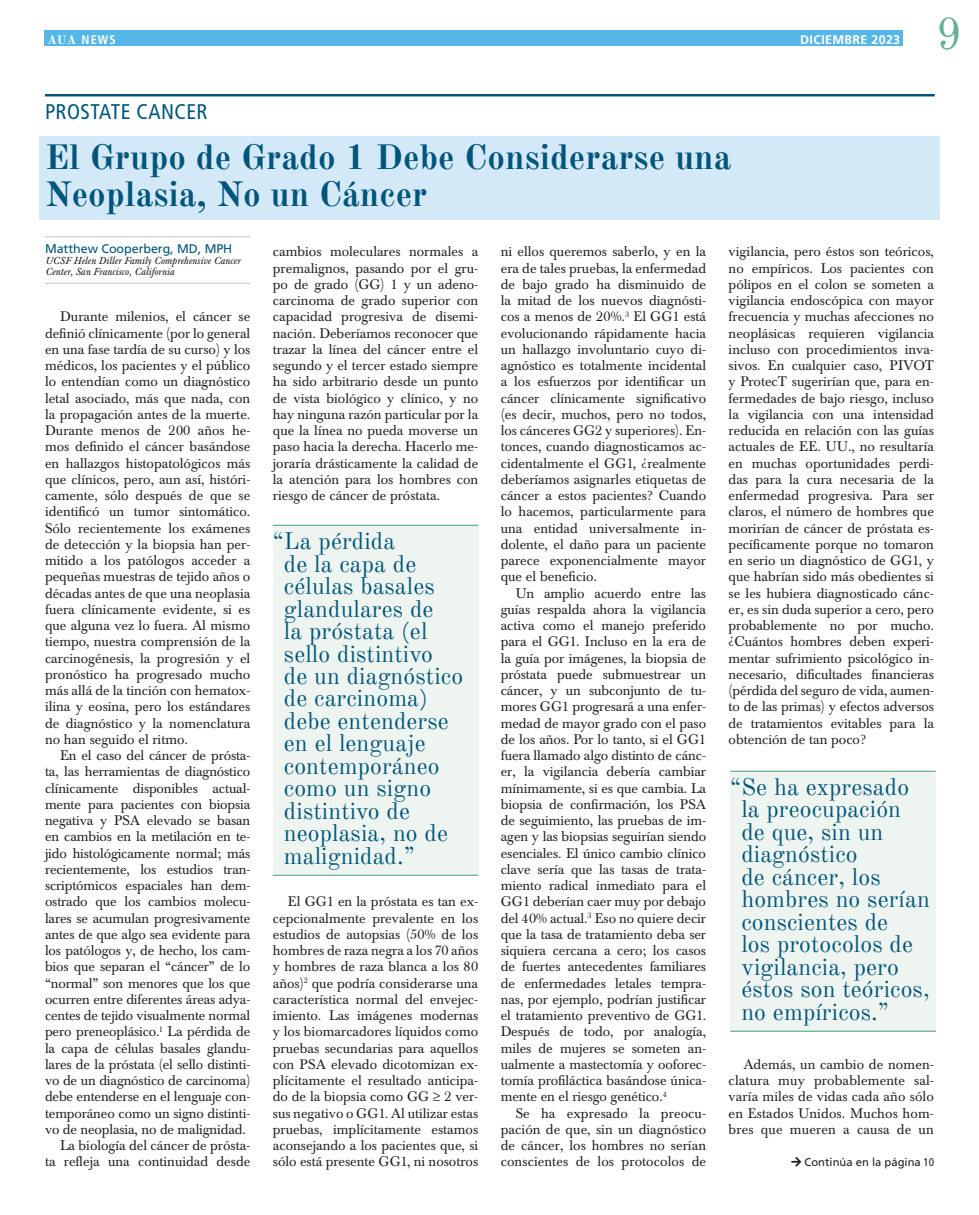
<style>
.page{position:relative;width:979px;height:1215px;background:#fff}
.page>*{position:absolute;margin:0;border:0;box-sizing:border-box;transform-origin:0 0}
.t1{font:45px "Old Standard TT";color:#65b18f}
.t2{font:700 35px/37.5px "Old Standard TT";color:#00567a}
.t3{font:23.75px/22.5px "Old Standard TT";letter-spacing:.005em;color:#00567a}
.t4{font:condensed 21.25px "Frutiger LT Pro";letter-spacing:.02em;color:#00567a}
.t5{font:13.75px/16.2px "Baskerville BE";letter-spacing:-.01em;color:#231f20;text-align:justify}
.t6{font:12.5px "Frutiger LT Pro";letter-spacing:-.005em;color:#00567a}
.t7{font:700 12.5px "Frutiger LT Pro";letter-spacing:.025em;color:#fff}
.t8{font:700 condensed 12.5px "Frutiger LT Pro";color:#fff}
.t9{font:11.25px "Frutiger LT Pro";color:#231f20}
.t10{font:italic 10px/11.2px "Baskerville BE";color:#231f20}
.s1{font-family:"Old Standard TT";font-stretch:normal}
.s2{font-stretch:condensed}
</style>
<div class="page">
<div style="left:45px;top:31px;width:858px;height:15px;background:#56b7e7"></div>
<div style="left:39px;top:137px;width:900px;height:83px;background:#d4e9f8"></div>
<hr style="left:45px;top:236px;width:205px;height:1px;background:#d1d2d4">
<hr style="left:45px;top:283px;width:205px;height:1px;background:#d1d2d4">
<hr style="left:45px;top:94px;width:889px;height:2px;background:#00567a">
<div style="left:273px;top:525px;width:205px;height:350px;background:#eef4f0"></div>
<hr style="left:273px;top:875px;width:205px;height:1px;background:#65b18f">
<hr style="left:273px;top:525px;width:205px;height:1px;background:#65b18f">
<div style="left:730px;top:771px;width:206px;height:260px;background:#eef4f0"></div>
<hr style="left:730px;top:1031px;width:206px;height:1px;background:#65b18f">
<hr style="left:730px;top:771px;width:206px;height:1px;background:#65b18f">
<p class="t8" style="left:48px;top:32px;width:70px"><span class="s1">AUA</span> NEWS</p>
<p class="t7" style="left:800px;top:32px;width:101px">DICIEMBRE 2023</p>
<h3 class="t4" style="left:45px;top:99px;width:164px">PROSTATE CANCER</h3>
<h1 class="t1" style="left:936px;top:0;width:28px">9</h1>
<h2 class="t2" style="left:45px;top:136px;width:688px">El Grupo de Grado 1 Debe Considerarse una<br>Neoplasia, No un Cáncer</h2>
<p class="t6" style="left:45px;top:241px;width:189px">Matthew Cooperberg, MD, MPH</p>
<p class="t10" style="left:45px;top:255px;width:197px">UCSF Helen Diller Family Comprehensive Cancer<br>Center, San Francisco, California</p>
<p class="t5" style="left:45px;top:309px;width:207px;text-indent:15px">Durante milenios, el cáncer se definió clínicamente (por lo general en una fase tardía de su curso) y los médicos, los pacientes y el público lo entendían como un diagnóstico letal asociado, más que nada, con la propagación antes de la muerte.<br>Durante menos de 200 años he&shy;mos definido el cáncer basándose en hallazgos histopatológicos más que clínicos, pero, aun así, históri&shy;camente, sólo después de que se identificó un tumor sintomático.<br>Sólo recientemente los exámenes de detección y la biopsia han per&shy;mitido a los patólogos acceder a pequeñas muestras de tejido años o décadas antes de que una neoplasia fuera clínicamente evidente, si es que alguna vez lo fuera. Al mismo tiempo, nuestra comprensión de la carcinogénesis, la progresión y el pronóstico ha progresado mucho más allá de la tinción con hematox&shy;ilina y eosina, pero los estándares de diagnóstico y la nomenclatura no han seguido el ritmo.</p>
<p class="t5" style="left:60px;top:748px;width:192px">En el caso del cáncer de prósta-</p>
<p class="t5" style="left:45px;top:764px;width:207px">ta, las herramientas de diagnóstico</p>
<p class="t5" style="left:45px;top:780px;width:207px">clínicamente disponibles actual-</p>
<p class="t5" style="left:45px;top:796px;width:207px">mente para pacientes con biopsia</p>
<p class="t5" style="left:45px;top:813px;width:207px">negativa y PSA elevado se basan</p>
<p class="t5" style="left:45px;top:829px;width:207px">en cambios en la metilación en te-</p>
<p class="t5" style="left:45px;top:845px;width:207px">jido histológicamente normal; más</p>
<p class="t5" style="left:45px;top:861px;width:207px">recientemente, los estudios tran-</p>
<p class="t5" style="left:45px;top:878px;width:207px">scriptómicos espaciales han dem-</p>
<p class="t5" style="left:45px;top:894px;width:207px">ostrado que los cambios molecu-</p>
<p class="t5" style="left:45px;top:910px;width:207px">lares se acumulan progresivamente</p>
<p class="t5" style="left:45px;top:926px;width:207px">antes de que algo sea evidente para</p>
<p class="t5" style="left:45px;top:943px;width:207px">los patólogos y, de hecho, los cam-</p>
<p class="t5" style="left:45px;top:959px;width:207px">bios que separan el “cáncer” de lo</p>
<p class="t5" style="left:45px;top:975px;width:207px">“normal” son menores que los que</p>
<p class="t5" style="left:45px;top:991px;width:207px">ocurren entre diferentes áreas adya-</p>
<p class="t5" style="left:45px;top:1008px;width:207px">centes de tejido visualmente normal</p>
<p class="t5" style="left:45px;top:1024px;width:207px">pero preneoplásico.<sup>1</sup> La pérdida de</p>
<p class="t5" style="left:45px;top:1040px;width:207px">la capa de células basales glandu-</p>
<p class="t5" style="left:45px;top:1056px;width:207px">lares de la próstata (el sello distinti-</p>
<p class="t5" style="left:45px;top:1073px;width:207px">vo de un diagnóstico de carcinoma)</p>
<p class="t5" style="left:45px;top:1089px;width:207px">debe entenderse en el lenguaje con-</p>
<p class="t5" style="left:45px;top:1105px;width:207px">temporáneo como un signo distinti-</p>
<p class="t5" style="left:45px;top:1121px;width:202px">vo de neoplasia, no de malignidad.</p>
<p class="t5" style="left:60px;top:1138px;width:192px">La biología del cáncer de prósta-</p>
<p class="t5" style="left:45px;top:1154px;width:207px">ta refleja una continuidad desde</p>
<p class="t5" style="left:728px;top:244px;width:207px">vigilancia, pero éstos son teóricos, no empíricos. Los pacientes con pólipos en el colon se someten a vigilancia endoscópica con mayor frecuencia y muchas afecciones no neoplásicas requieren vigilancia incluso con procedimientos inva&shy;sivos. En cualquier caso, PIVOT y ProtecT sugerirían que, para en&shy;fermedades de bajo riesgo, incluso la vigilancia con una intensidad reducida en relación con las guías actuales de EE. UU., no resultaría en muchas oportunidades perdi&shy;das para la cura necesaria de la enfermedad progresiva. Para ser claros, el número de hombres que morirían de cáncer de próstata es&shy;pecíficamente porque no tomaron en serio un diagnóstico de GG1, y que habrían sido más obedientes si se les hubiera diagnosticado cánc&shy;er, es sin duda superior a cero, pero probablemente no por mucho. ¿Cuántos hombres deben experi&shy;mentar sufrimiento psicológico in&shy;necesario, dificultades financieras (pérdida del seguro de vida, aumen&shy;to de las primas) y efectos adversos de tratamientos evitables para la obtención de tan poco?</p>
<p class="t5" style="left:273px;top:244px;width:207px">cambios moleculares normales a premalignos, pasando por el gru&shy;po de grado (GG) 1 y un adeno&shy;carcinoma de grado superior con capacidad progresiva de disemi&shy;nación. Deberíamos reconocer que trazar la línea del cáncer entre el segundo y el tercer estado siempre ha sido arbitrario desde un punto de vista biológico y clínico, y no hay ninguna razón particular por la que la línea no pueda moverse un paso hacia la derecha. Hacerlo me&shy;joraría drásticamente la calidad de la atención para los hombres con riesgo de cáncer de próstata.</p>
<p class="t5" style="left:501px;top:244px;width:207px">ni ellos queremos saberlo, y en la era de tales pruebas, la enfermedad de bajo grado ha disminuido de la mitad de los nuevos diagnósti&shy;cos a menos de 20%.<sup>3</sup> El GG1 está evolucionando rápidamente hacia un hallazgo involuntario cuyo di&shy;agnóstico es totalmente incidental a los esfuerzos por identificar un cáncer clínicamente significativo (es decir, muchos, pero no todos, los cánceres GG2 y superiores). En&shy;tonces, cuando diagnosticamos ac&shy;cidentalmente el GG1, ¿realmente deberíamos asignarles etiquetas de cáncer a estos pacientes? Cuando lo hacemos, particularmente para una entidad universalmente in&shy;dolente, el daño para un paciente parece exponencialmente mayor que el beneficio.</p>
<p class="t5" style="left:501px;top:585px;width:207px;text-indent:15px">Un amplio acuerdo entre las guías respalda ahora la vigilancia activa como el manejo preferido para el GG1. Incluso en la era de la guía por imágenes, la biopsia de próstata puede submuestrear un cáncer, y un subconjunto de tu&shy;mores GG1 progresará a una enfer&shy;medad de mayor grado con el paso de los años. Por lo tanto, si el GG1 fuera llamado algo distinto de cánc&shy;er, la vigilancia debería cambiar mínimamente, si es que cambia. La biopsia de confirmación, los PSA de seguimiento, las pruebas de im&shy;agen y las biopsias seguirían siendo esenciales. El único cambio clínico clave sería que las tasas de trata&shy;miento radical inmediato para el GG1 deberían caer muy por debajo del 40% actual.<sup>3</sup> Eso no quiere decir que la tasa de tratamiento deba ser siquiera cercana a cero; los casos de fuertes antecedentes familiares de enfermedades letales tempra&shy;nas, por ejemplo, podrían justificar el tratamiento preventivo de GG1.<br>Después de todo, por analogía, miles de mujeres se someten an&shy;ualmente a mastectomía y ooforec&shy;tomía profiláctica basándose única&shy;mente en el riesgo genético.<sup>4</sup></p>
<p class="t5" style="left:501px;top:1105px;width:207px;text-indent:15px">Se ha expresado la preocu&shy;pación de que, sin un diagnóstico de cáncer, los hombres no serían conscientes de los protocolos de</p>
<h3 class="t3" style="left:284px;top:528px;width:181px;text-indent:-11px">“La pérdida<br>de la capa de células basales glandulares de<br>la próstata (el sello distintivo<br>de un diagnóstico de carcinoma) debe entenderse en el lenguaje contemporáneo como un signo distintivo de neoplasia, no de malignidad.”</h3>
<h3 class="t3" style="left:741px;top:774px;width:190px;text-indent:-11px">“Se ha expresado la preocupación de que, sin un diagnóstico<br>de cáncer, los hombres no serían conscientes de<br>los protocolos de vigilancia, pero éstos son teóricos, no empíricos.”</h3>
<p class="t5" style="left:273px;top:894px;width:207px;text-indent:15px">El GG1 en la próstata es tan ex&shy;cepcionalmente prevalente en los estudios de autopsias (50% de los hombres de raza negra a los 70 años y hombres de raza blanca a los 80 años)<sup>2</sup> que podría considerarse una característica normal del envejec&shy;imiento. Las imágenes modernas y los biomarcadores líquidos como pruebas secundarias para aquellos con PSA elevado dicotomizan ex&shy;plícitamente el resultado anticipa&shy;do de la biopsia como GG ≥ 2 ver&shy;sus negativo o GG1. Al utilizar estas pruebas, implícitamente estamos aconsejando a los pacientes que, si sólo está presente GG1, ni nosotros</p>
<p class="t5" style="left:728px;top:1056px;width:207px;text-indent:15px">Además, un cambio de nomen&shy;clatura muy probablemente sal&shy;varía miles de vidas cada año sólo en Estados Unidos. Muchos hom&shy;bres que mueren a causa de un</p>
<p class="t9" style="left:791px;top:1156px;width:144px">□▼ Continúa en la página <span class="s2">10</span></p>
</div>
